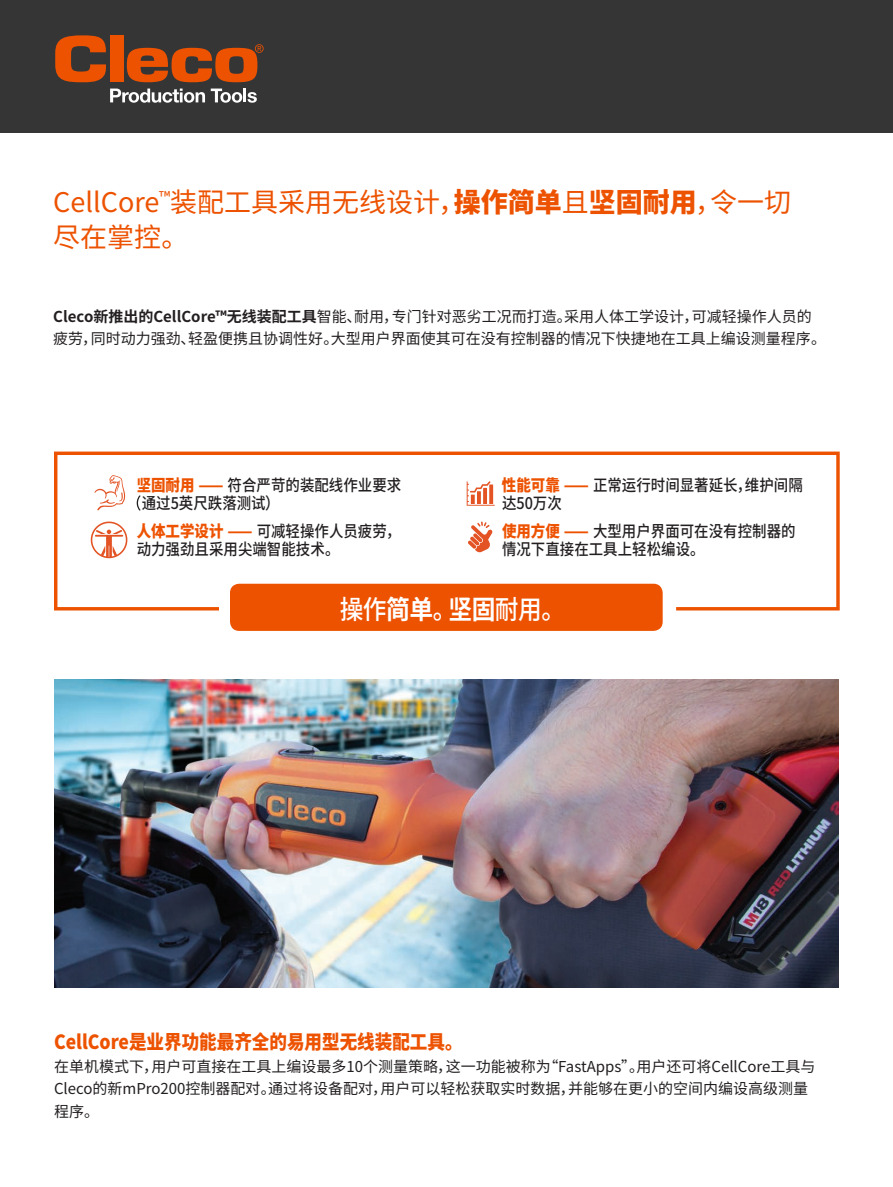
<style>
.page{position:relative;width:893px;height:1187px;background:#fff}
.page>*{position:absolute;margin:0;border:0;box-sizing:border-box;transform-origin:0 0}
.t1{font:27px/34.5px "Noto Sans CJ Ksc";color:#ed5200}
.t2{font:500 26.4px "Noto Sans CJ Ksc";color:#fff;scale:.9 1}
.t3{font:900 19.5px "Noto Sans CJ Ksc";color:#ed5200;scale:.9 1}
.t4{font:500 16.05px/18.5px "Noto Sans CJ Ksc";color:#231f20;scale:.9 1}
.t5{font:15px/22.5px "Noto Sans CJ Ksc";color:#231f20}
.s1{font-weight:900}
.s2{font-weight:700}
.s3{font-weight:900;color:#ed5200}
</style>
<div class="page">
<div style="left:0;top:0;width:893px;height:133px;background:#363536"></div>
<svg style="left:55px;top:35px;width:51px;height:47px"></svg>
<div style="left:110px;top:36px;width:13px;height:46px;background:#ed5200"></div>
<svg style="left:127px;top:44px;width:137px;height:38px"></svg>
<svg style="left:110px;top:88px;width:95px;height:15px"></svg>
<svg style="left:211px;top:88px;width:46px;height:15px"></svg>
<img style="left:54px;top:679px;width:785px;height:308px">
<svg style="left:54px;top:451px;width:786px;height:160px"></svg>
<svg style="left:137px;top:495px;width:4px;height:15px"></svg>
<svg style="left:468px;top:521px;width:25px;height:31px"></svg>
<svg style="left:91px;top:521px;width:36px;height:37px"></svg>
<svg style="left:94px;top:475px;width:31px;height:35px"></svg>
<svg style="left:467px;top:481px;width:28px;height:24px"></svg>
<div style="left:230px;top:583px;width:433px;height:48px;background:#ed5200;border-radius:9px"></div>
<h1 class="t1" style="left:53px;top:186px;width:739px">CellCore<sup>™</sup>装配工具采用无线设计，<span class="s1">操作简单</span>且<span class="s1">坚固耐用</span>，令一切尽在掌控。</h1>
<p class="t5" style="left:53px;top:305px;width:774px"><span class="s2">Cleco新推出的CellCore™无线装配工具</span>智能、耐用，专门针对恶劣工况而打造。采用人体工学设计，可减轻操作人员的疲劳，同时动力强劲、轻盈便携且协调性好。大型用户界面使其可在没有控制器的情况下快捷地在工具上编设测量程序。</p>
<p class="t4" style="left:502px;top:476px;width:336px"><span class="s3">性能可靠 —</span>正常运行时间显著延长，维护间隔达50万次</p>
<p class="t4" style="left:502px;top:522px;width:328px"><span class="s3">使用方便 —</span>大型用户界面可在没有控制器的情况下直接在工具上轻松编设。</p>
<h2 class="t2" style="left:340px;top:594px;width:252px">操作<span class="s2">简单</span>。<span class="s2">坚固</span>耐用。</h2>
<p class="t4" style="left:142px;top:476px;width:290px;text-indent:-5px"><span class="s3">坚固耐用 —</span>符合严苛的装配线作业要求通过5英尺跌落测试）</p>
<p class="t4" style="left:137px;top:522px;width:295px"><span class="s3">人体工学设计 —</span>可减轻操作人员疲劳，动力强劲且采用尖端智能技术。</p>
<h3 class="t3" style="left:54px;top:1030px;width:456px">CellCore是业界功能最齐全的易用型无线装配工具。</h3>
<p class="t5" style="left:54px;top:1055px;width:763px">在单机模式下，用户可直接在工具上编设最多10个测量策略，这一功能被称为“FastApps”。用户还可将CellCore工具与<br>Cleco的新mPro200控制器配对。通过将设备配对，用户可以轻松获取实时数据，并能够在更小的空间内编设高级测量程序。</p>
</div>
